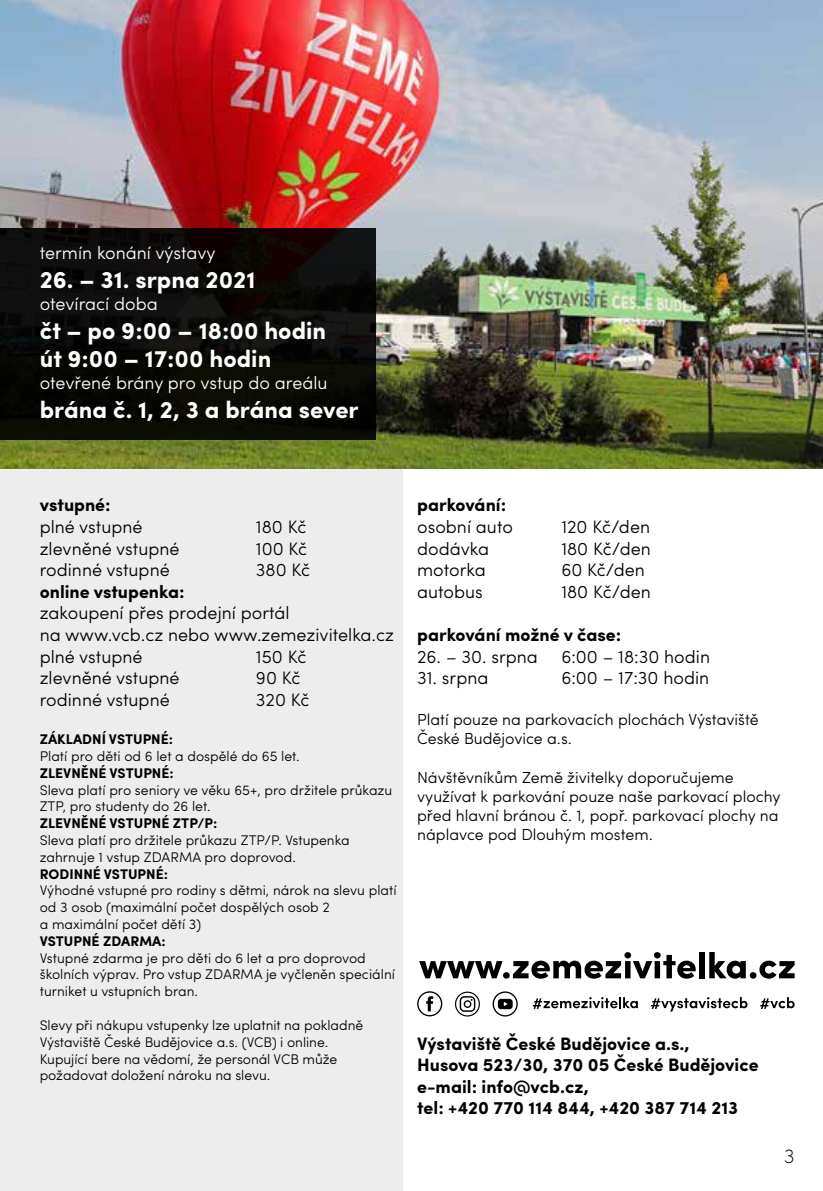
<style>
.page{position:relative;width:823px;height:1191px;background:#fff}
.page>*{position:absolute;margin:0;border:0;box-sizing:border-box;transform-origin:0 0}
.t1{font:700 24px/28.8px "Sofia Pro";color:#fff}
.t2{font:200 20px "Sofia Pro";color:#000}
.t3{font:300 18px/21.6px "Sofia Pro";color:#000}
.t4{font:700 18px/21.6px "Sofia Pro";color:#000}
.t5{font:300 18px "Sofia Pro";color:#fff}
.t6{font:300 16px/19.2px "Sofia Pro";color:#000}
.t7{font:300 14px/16.8px "Sofia Pro";color:#000}
.t8{font:700 14px "Sofia Pro";color:#000}
</style>
<div class="page">
<div style="left:0;top:469px;width:403px;height:722px;background:#ededed"></div>
<img style="left:0;top:0;width:822px;height:468px">
<div style="left:0;top:228px;width:375px;height:211px;background:linear-gradient(to bottom,#100c0d,#070903)"></div>
<svg style="left:419px;top:961px;width:83px;height:17px"></svg>
<svg style="left:502px;top:972px;width:7px;height:6px"></svg>
<svg style="left:512px;top:952px;width:183px;height:26px"></svg>
<div style="left:698px;top:952px;width:6px;height:26px;background:#000"></div>
<svg style="left:709px;top:952px;width:36px;height:26px"></svg>
<div style="left:749px;top:972px;width:7px;height:6px;background:#000;border-radius:50%"></div>
<svg style="left:759px;top:960px;width:35px;height:18px"></svg>
<svg style="left:532px;top:997px;width:105px;height:12px"></svg>
<svg style="left:651px;top:997px;width:96px;height:14px"></svg>
<svg style="left:760px;top:997px;width:34px;height:12px"></svg>
<svg style="left:417px;top:991px;width:25px;height:25px"></svg>
<svg style="left:492px;top:991px;width:25px;height:25px"></svg>
<svg style="left:455px;top:991px;width:24px;height:25px"></svg>
<p class="t5" style="left:40px;top:240px;width:177px">termín konání výstavy</p>
<h1 class="t1" style="left:40px;top:264px;width:217px">26. – 31. srpna 2021</h1>
<p class="t5" style="left:40px;top:290px;width:120px">otevírací doba</p>
<h1 class="t1" style="left:40px;top:314px;width:288px">čt – po 9:00 – 18:00 hodin út 9:00 – 17:00 hodin</h1>
<p class="t5" style="left:40px;top:369px;width:289px">otevřené brány pro vstup do areálu</p>
<h1 class="t1" style="left:40px;top:393px;width:320px">brána č. 1, 2, 3 a brána sever</h1>
<p class="t4" style="left:40px;top:493px;width:72px">vstupné:</p>
<p class="t3" style="left:40px;top:514px;width:104px">plné vstupné</p>
<p class="t3" style="left:256px;top:514px;width:52px">180 Kč</p>
<p class="t3" style="left:40px;top:536px;width:141px">zlevněné vstupné</p>
<p class="t3" style="left:256px;top:536px;width:53px">100 Kč</p>
<p class="t3" style="left:40px;top:558px;width:131px">rodinné vstupné</p>
<p class="t3" style="left:256px;top:558px;width:56px">380 Kč</p>
<p class="t4" style="left:40px;top:579px;width:146px">online vstupenka:</p>
<p class="t3" style="left:40px;top:601px;width:356px">zakoupení přes prodejní portál<br>na www.vcb.cz nebo www.zemezivitelka.cz plné vstupné</p>
<p class="t3" style="left:256px;top:644px;width:52px">150 Kč</p>
<p class="t3" style="left:40px;top:666px;width:141px">zlevněné vstupné</p>
<p class="t3" style="left:256px;top:666px;width:46px">90 Kč</p>
<p class="t3" style="left:40px;top:687px;width:131px">rodinné vstupné</p>
<p class="t3" style="left:256px;top:687px;width:55px">320 Kč</p>
<p class="t8" style="left:40px;top:728px;width:135px">ZÁKLADNÍ VSTUPNÉ:</p>
<p class="t7" style="left:40px;top:747px;width:261px">Platí pro děti od 6 let a dospělé do 65 let.</p>
<p class="t8" style="left:40px;top:762px;width:135px">ZLEVNĚNÉ VSTUPNÉ:</p>
<p class="t7" style="left:40px;top:780px;width:354px">Sleva platí pro seniory ve věku 65+, pro držitele průkazu<br>ZTP, pro studenty do 26 let.</p>
<p class="t8" style="left:40px;top:812px;width:179px">ZLEVNĚNÉ VSTUPNÉ ZTP/P:</p>
<p class="t7" style="left:40px;top:831px;width:311px">Sleva platí pro držitele průkazu ZTP/P. Vstupenka zahrnuje 1 vstup ZDARMA pro doprovod.</p>
<p class="t8" style="left:40px;top:863px;width:130px">RODINNÉ VSTUPNÉ:</p>
<p class="t7" style="left:40px;top:881px;width:358px">Výhodné vstupné pro rodiny s dětmi, nárok na slevu platí od 3 osob (maximální počet dospělých osob 2<br>a maximální počet dětí 3)</p>
<p class="t8" style="left:40px;top:930px;width:127px">VSTUPNÉ ZDARMA:</p>
<p class="t7" style="left:40px;top:948px;width:356px">Vstupné zdarma je pro děti do 6 let a pro doprovod školních výprav. Pro vstup ZDARMA je vyčleněn speciální turniket u vstupních bran.</p>
<p class="t7" style="left:40px;top:1015px;width:325px">Slevy při nákupu vstupenky lze uplatnit na pokladně Výstaviště České Budějovice a.s. (VCB) i online.<br>Kupující bere na vědomí, že personál VCB může požadovat doložení nároku na slevu.</p>
<p class="t4" style="left:417px;top:493px;width:90px">parkování:</p>
<p class="t3" style="left:417px;top:514px;width:97px">osobní auto</p>
<p class="t3" style="left:561px;top:514px;width:90px">120 Kč/den</p>
<p class="t3" style="left:417px;top:536px;width:73px">dodávka</p>
<p class="t3" style="left:561px;top:536px;width:91px">180 Kč/den</p>
<p class="t3" style="left:417px;top:558px;width:70px">motorka</p>
<p class="t3" style="left:561px;top:558px;width:85px">60 Kč/den</p>
<p class="t3" style="left:417px;top:579px;width:67px">autobus</p>
<p class="t3" style="left:561px;top:579px;width:91px">180 Kč/den</p>
<p class="t4" style="left:417px;top:622px;width:205px">parkování možné v čase:</p>
<p class="t3" style="left:417px;top:644px;width:122px">26. – 30. srpna</p>
<p class="t3" style="left:561px;top:644px;width:150px">6:00 – 18:30 hodin</p>
<p class="t3" style="left:417px;top:666px;width:73px">31. srpna</p>
<p class="t3" style="left:561px;top:666px;width:149px">6:00 – 17:30 hodin</p>
<p class="t6" style="left:417px;top:709px;width:343px">Platí pouze na parkovacích plochách Výstaviště<br>České Budějovice a.s.</p>
<p class="t6" style="left:417px;top:766px;width:365px">Návštěvníkům Země živitelky doporučujeme využívat k parkování pouze naše parkovací plochy před hlavní bránou č. 1, popř. parkovací plochy na náplavce pod Dlouhým mostem.</p>
<p class="t4" style="left:417px;top:1031px;width:343px">Výstaviště České Budějovice a.s.,<br>Husova 523/30, 370 05 České Budějovice e-mail: info@vcb.cz,<br>tel: +420 770 114 844, +420 387 714 213</p>
<h2 class="t2" style="left:783px;top:1141px;width:12px">3</h2>
</div>
